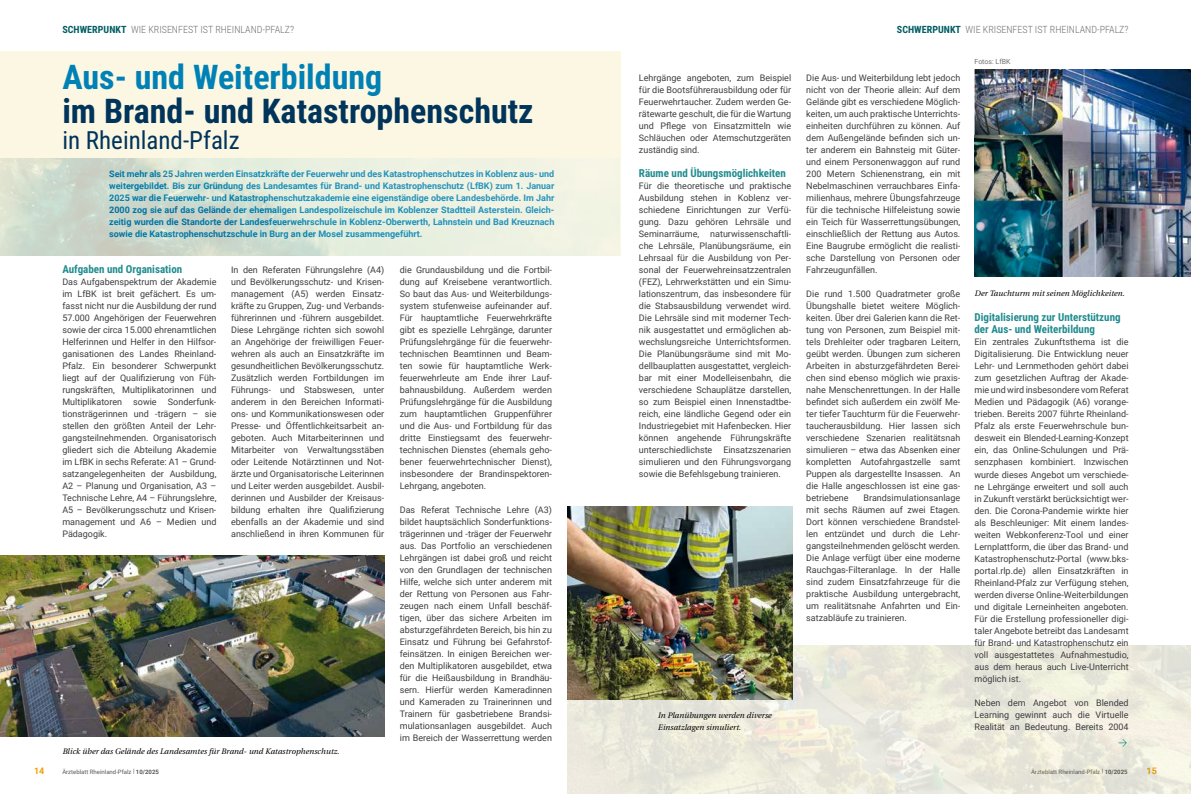
<style>
.page{position:relative;width:1191px;height:794px;background:#fff}
.page>*{position:absolute;margin:0;border:0;box-sizing:border-box;transform-origin:0 0}
.t1{font:700 34px "Roboto Condensed";color:#00345a}
.t2{font:700 34px "Roboto Condensed";color:#0081b5}
.t3{font:25px "Roboto Condensed";color:#00345a}
.t4{font:700 11px/12px "Roboto Condensed";color:#218c8f}
.t5{font:300 10px "Roboto Condensed";color:#707172}
.t6{font:9px/12px "Roboto";color:#3e3d40;text-align:justify}
.t7{font:700 9px/12px "Roboto";color:#0081b5;text-align:justify}
.t8{font:700 9px "Roboto";color:#f49e00}
.t9{font:italic 8px/12px "Linguistics Pro";letter-spacing:.005em;color:#000}
.t10{font:7px "Roboto";color:#707172}
.t11{font:6px "Roboto";color:#58585a}
.s1{font-weight:700;color:#005d62}
.s2{font-weight:700}
</style>
<div class="page">
<img style="left:567px;top:645px;width:624px;height:149px">
<svg style="left:0;top:51px;width:621px;height:204px;background:#eeefde"></svg>
<svg style="left:1118px;top:739px;width:8px;height:7px"></svg>
<img style="left:0;top:556px;width:385px;height:180px">
<img style="left:567px;top:506px;width:225px;height:193px">
<img style="left:974px;top:70px;width:217px;height:207px">
<p class="t5" style="left:62px;top:22px;width:233px"><span class="s1">SCHWERPUNKT</span> WIE KRISENFEST IST RHEINLAND-PFALZ?</p>
<p class="t5" style="left:897px;top:22px;width:233px"><span class="s1">SCHWERPUNKT</span> WIE KRISENFEST IST RHEINLAND-PFALZ?</p>
<h1 class="t2" style="left:62px;top:53px;width:321px">Aus- und Weiterbildung</h1>
<h1 class="t1" style="left:62px;top:87px;width:473px">im Brand- und Katastrophenschutz</h1>
<h2 class="t3" style="left:62px;top:123px;width:179px">in Rheinland-Pfalz</h2>
<p class="t7" style="left:109px;top:168px;width:447px">Seit mehr als 25 Jahren werden Einsatzkräfte der Feuerwehr und des Katastrophenschutzes in Koblenz aus- und weitergebildet. Bis zur Gründung des Landesamtes für Brand- und Katastrophenschutz (LfBK) zum 1. Januar 2025 war die Feuerwehr- und Katastrophenschutzakademie eine eigenständige obere Landesbehörde. Im Jahr 2000 zog sie auf das Gelände der ehemaligen Landespolizeischule im Koblenzer Stadtteil Asterstein. Gleich&shy;zeitig wurden die Standorte der Landesfeuerwehrschule in Koblenz-Oberwerth, Lahnstein und Bad Kreuznach sowie die Katastrophenschutzschule in Burg an der Mosel zusammengeführt.</p>
<p class="t4" style="left:62px;top:263px;width:121px">Aufgaben und Organisation</p>
<p class="t6" style="left:62px;top:276px;width:156px">Das Aufgabenspektrum der Akademie im LfBK ist breit gefächert. Es um&shy;fasst nicht nur die Ausbildung der rund 57.000 Angehörigen der Feuerwehren sowie der circa 15.000 ehrenamtlichen Helferinnen und Helfer in den Hilfsor&shy;ganisationen des Landes Rheinland-Pfalz. Ein besonderer Schwerpunkt liegt auf der Qualifizierung von Füh&shy;rungskräften, Multiplikatorinnen und Multiplikatoren sowie Sonderfunk&shy;tionsträgerinnen und -trägern – sie stellen den größten Anteil der Lehr&shy;gangsteilnehmenden. Organisatorisch gliedert sich die Abteilung Akademie im LfBK in sechs Referate: A1 – Grund&shy;satzangelegenheiten der Ausbildung, A2 – Planung und Organisation, A3 – Technische Lehre, A4 – Führungslehre, A5 – Bevölkerungsschutz und Krisen&shy;management und A6 – Medien und Pädagogik.</p>
<p class="t6" style="left:231px;top:264px;width:155px">In den Referaten Führungslehre (A4) und Bevölkerungsschutz- und Krisen&shy;management (A5) werden Einsatz&shy;kräfte zu Gruppen, Zug- und Verbands&shy;führerinnen und -führern ausgebildet.<br>Diese Lehrgänge richten sich sowohl an Angehörige der freiwilligen Feuer&shy;wehren als auch an Einsatzkräfte im gesundheitlichen Bevölkerungsschutz.<br>Zusätzlich werden Fortbildungen im Führungs- und Stabswesen, unter anderem in den Bereichen Informati&shy;ons- und Kommunikationswesen oder Presse- und Öffentlichkeitsarbeit an&shy;geboten. Auch Mitarbeiterinnen und Mitarbeiter von Verwaltungsstäben oder Leitende Notärztinnen und Not&shy;ärzte und Organisatorische Leiterinnen und Leiter werden ausgebildet. Ausbil&shy;derinnen und Ausbilder der Kreisaus&shy;bildung erhalten ihre Qualifizierung ebenfalls an der Akademie und sind anschließend in ihren Kommunen für</p>
<p class="t6" style="left:400px;top:264px;width:154px">die Grundausbildung und die Fortbil&shy;dung auf Kreisebene verantwortlich.<br>So baut das Aus- und Weiterbildungs&shy;system stufenweise aufeinander auf.<br>Für hauptamtliche Feuerwehrkräfte gibt es spezielle Lehrgänge, darunter Prüfungslehrgänge für die feuerwehr&shy;technischen Beamtinnen und Beam&shy;ten sowie für hauptamtliche Werk&shy;feuerwehrleute am Ende ihrer Lauf&shy;bahnausbildung. Außerdem werden Prüfungslehrgänge für die Ausbildung zum hauptamtlichen Gruppenführer und die Aus- und Fortbildung für das dritte Einstiegsamt des feuerwehr&shy;technischen Dienstes (ehemals geho&shy;bener feuerwehrtechnischer Dienst), insbesondere der Brandinspektoren-Lehrgang, angeboten.</p>
<p class="t6" style="left:400px;top:504px;width:154px">Das Referat Technische Lehre (A3) bildet hauptsächlich Sonderfunktions&shy;trägerinnen und -träger der Feuerwehr aus. Das Portfolio an verschiedenen Lehrgängen ist dabei groß und reicht von den Grundlagen der technischen Hilfe, welche sich unter anderem mit der Rettung von Personen aus Fahr&shy;zeugen nach einem Unfall beschäf&shy;tigen, über das sichere Arbeiten im absturzgefährdeten Bereich, bis hin zu Einsatz und Führung bei Gefahrstof&shy;feinsätzen. In einigen Bereichen wer&shy;den Multiplikatoren ausgebildet, etwa für die Heißausbildung in Brandhäu&shy;sern. Hierfür werden Kameradinnen und Kameraden zu Trainerinnen und Trainern für gasbetriebene Brandsi&shy;mulationsanlagen ausgebildet. Auch im Bereich der Wasserrettung werden</p>
<p class="t9" style="left:62px;top:744px;width:278px">Blick über das Gelände des Landesamtes für Brand- und Katastrophenschutz.</p>
<p class="t6" style="left:639px;top:72px;width:154px">Lehrgänge angeboten, zum Beispiel für die Bootsführerausbildung oder für Feuerwehrtaucher. Zudem werden Ge&shy;rätewarte geschult, die für die Wartung und Pflege von Einsatzmitteln wie Schläuchen oder Atemschutzgeräten zuständig sind.</p>
<p class="t4" style="left:639px;top:167px;width:148px">Räume und Übungsmöglichkeiten</p>
<p class="t6" style="left:639px;top:180px;width:154px">Für die theoretische und praktische Ausbildung stehen in Koblenz ver&shy;schiedene Einrichtungen zur Verfü&shy;gung. Dazu gehören Lehrsäle und Seminarräume, naturwissenschaftli&shy;che Lehrsäle, Planübungsräume, ein Lehrsaal für die Ausbildung von Per&shy;sonal der Feuerwehreinsatzzentralen (FEZ), Lehrwerkstätten und ein Simu&shy;lationszentrum, das insbesondere für die Stabsausbildung verwendet wird.<br>Die Lehrsäle sind mit moderner Tech&shy;nik ausgestattet und ermöglichen ab&shy;wechslungsreiche Unterrichtsformen.<br>Die Planübungsräume sind mit Mo&shy;dellbauplatten ausgestattet, vergleich&shy;bar mit einer Modelleisenbahn, die verschiedene Schauplätze darstellen, so zum Beispiel einen Innenstadtbe&shy;reich, eine ländliche Gegend oder ein Industriegebiet mit Hafenbecken. Hier können angehende Führungskräfte unterschiedlichste Einsatzszenarien simulieren und den Führungsvorgang sowie die Befehlsgebung trainieren.</p>
<p class="t9" style="left:658px;top:708px;width:115px">In Planübungen werden diverse<br>Einsatzlagen simuliert.</p>
<p class="t6" style="left:806px;top:72px;width:156px">Die Aus- und Weiterbildung lebt jedoch nicht von der Theorie allein: Auf dem Gelände gibt es verschiedene Möglich&shy;keiten, um auch praktische Unterrichts&shy;einheiten durchführen zu können. Auf dem Außengelände befinden sich un&shy;ter anderem ein Bahnsteig mit Güter&shy;und einem Personenwaggon auf rund 200 Metern Schienenstrang, ein mit Nebelmaschinen verrauchbares Einfa&shy;milienhaus, mehrere Übungsfahrzeuge für die technische Hilfeleistung sowie ein Teich für Wasserrettungsübungen, einschließlich der Rettung aus Autos.<br>Eine Baugrube ermöglicht die realisti&shy;sche Darstellung von Personen oder Fahrzeugunfällen.</p>
<p class="t6" style="left:806px;top:288px;width:156px">Die rund 1.500 Quadratmeter große Übungshalle bietet weitere Möglich&shy;keiten. Über drei Galerien kann die Ret&shy;tung von Personen, zum Beispiel mit&shy;tels Drehleiter oder tragbaren Leitern, geübt werden. Übungen zum sicheren Arbeiten in absturzgefährdeten Berei&shy;chen sind ebenso möglich wie praxis&shy;nahe Menschenrettungen. In der Halle befindet sich außerdem ein zwölf Me&shy;ter tiefer Tauchturm für die Feuerwehr&shy;taucherausbildung. Hier lassen sich verschiedene Szenarien realitätsnah simulieren – etwa das Absenken einer kompletten Autofahrgastzelle samt Puppen als dargestellte Insassen. An die Halle angeschlossen ist eine gas&shy;betriebene</p>
<p class="t6" style="left:806px;top:492px;width:156px;text-indent:57px">Brandsimulationsanlage mit sechs Räumen auf zwei Etagen.<br>Dort können verschiedene Brandstel&shy;len entzündet und durch die Lehr&shy;gangsteilnehmenden gelöscht werden.<br>Die Anlage verfügt über eine moderne Rauchgas-Filteranlage. In der Halle sind zudem Einsatzfahrzeuge für die praktische Ausbildung untergebracht, um realitätsnahe Anfahrten und Ein&shy;satzabläufe zu trainieren.</p>
<p class="t10" style="left:974px;top:57px;width:37px">Fotos: LfBK</p>
<p class="t9" style="left:974px;top:287px;width:152px">Der Tauchturm mit seinen Möglichkeiten.</p>
<p class="t4" style="left:974px;top:311px;width:148px">Digitalisierung zur Unterstützung der Aus- und Weiterbildung</p>
<p class="t6" style="left:974px;top:336px;width:156px">Ein zentrales Zukunftsthema ist die Digitalisierung. Die Entwicklung neuer Lehr- und Lernmethoden gehört dabei zum gesetzlichen Auftrag der Akade&shy;mie und wird insbesondere vom Referat Medien und Pädagogik (A6) vorange&shy;trieben. Bereits 2007 führte Rheinland-Pfalz als erste Feuerwehrschule bun&shy;desweit ein Blended-Learning-Konzept ein, das Online-Schulungen und Prä&shy;senzphasen kombiniert. Inzwischen wurde dieses Angebot um verschiede&shy;ne Lehrgänge erweitert und soll auch in Zukunft verstärkt berücksichtigt wer&shy;den. Die Corona-Pandemie wirkte hier als Beschleuniger: Mit einem landes&shy;weiten Webkonferenz-Tool und einer Lernplattform, die über das Brand- und Katastrophenschutz-Portal (www.bks&shy;portal.rlp.de) allen Einsatzkräften in Rheinland-Pfalz zur Verfügung stehen, werden diverse Online-Weiterbildungen und digitale Lerneinheiten angeboten.<br>Für die Erstellung professioneller digi&shy;taler Angebote betreibt das Landesamt für Brand- und Katastrophenschutz ein voll ausgestattetes Aufnahmestudio, aus dem heraus auch Live-Unterricht möglich ist.</p>
<p class="t6" style="left:974px;top:696px;width:156px">Neben dem Angebot von Blended Learning gewinnt auch die Virtuelle Realität an Bedeutung. Bereits 2004</p>
<p class="t8" style="left:34px;top:764px;width:12px">14</p>
<p class="t11" style="left:62px;top:767px;width:98px">Ärzteblatt Rheinland-Pfalz | <span class="s2">10/2025</span></p>
<p class="t11" style="left:1031px;top:767px;width:98px">Ärzteblatt Rheinland-Pfalz | <span class="s2">10/2025</span></p>
<p class="t8" style="left:1146px;top:764px;width:12px">15</p>
</div>
